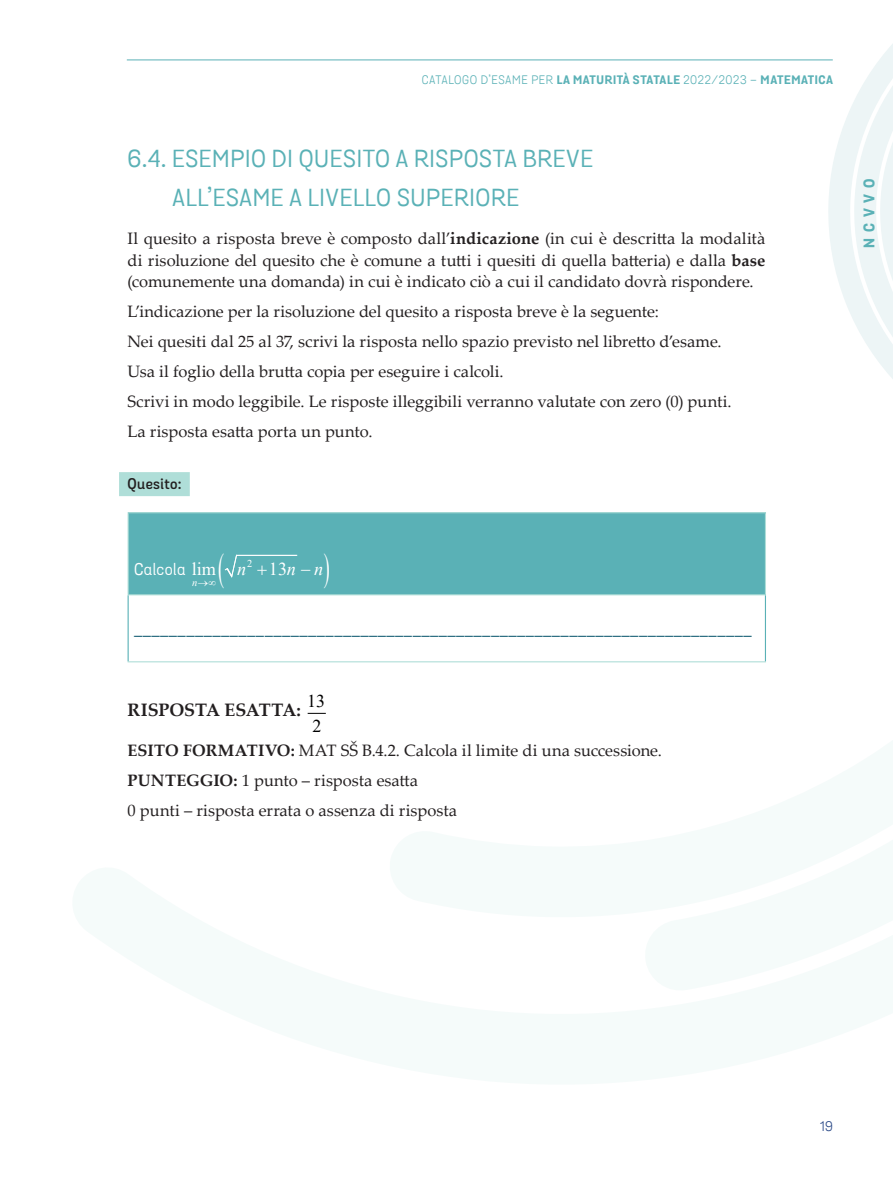
<style>
.page{position:relative;width:893px;height:1191px;background:#fff}
.page>*{position:absolute;margin:0;border:0;box-sizing:border-box;transform-origin:0 0}
.NA02{font:24px/39px "Grota Sans Alt Regular 96724";letter-spacing:.025em;color:#5ab1b6}
.t1{font:18.15px "Times New Roman";color:#fff}
.t2{font:italic 18.15px "Times New Roman";color:#fff}
.Text{font:700 18px "Palatino Linotype";letter-spacing:-.01em;color:#231f20}
.t3{font:18px/25.3px "Times New Roman";color:#000}
.Text-2{font:16.5px/21.5px "Palatino Linotype";color:#231f20;text-align:justify}
.Zadatak_pitanje{font:16.5px "Palatino Linotype";color:#0d596f}
.Zadatak_pitanje-2{font:16.5px "Grota Sans Alt Regular 96724";letter-spacing:.025em;color:#fff}
.zadatak{font:600 15px "Grota Sans Alt";letter-spacing:.025em;color:#231f20}
.t4{font:15px "Grota Sans Alt Bold 40648";letter-spacing:.395em;color:#5ab1b6}
.t5{font:13.5px "Grota Sans Alt Book 67682";color:#284786}
.t6{font:12px "Grota Sans Alt Book 67682";letter-spacing:.05em;color:#5ab1b6}
.t7{font:italic 10.5px "Times New Roman";color:#fff}
.t8{font:10.5px "Times New Roman";color:#fff}
.s1{font-family:"Grota Sans Alt Bold 40648"}
.s2{font-weight:700}
.s3{font-family:"Times New Roman";font-size:18.15px}
.s4{font-style:italic}
</style>
<div class="page">
<svg style="left:386px;top:44px;width:507px;height:619px"></svg>
<div style="left:119px;top:472px;width:71px;height:24px;background:#afded8"></div>
<div style="left:128px;top:513px;width:637px;height:82px;background:#5ab1b6"></div>
<hr style="left:128px;top:512px;width:638px;height:1px;background:#afded8">
<hr style="left:128px;top:513px;width:1px;height:81px;background:#afded8">
<hr style="left:765px;top:513px;width:1px;height:81px;background:#afded8">
<hr style="left:128px;top:594px;width:638px;height:1px;background:#afded8">
<hr style="left:128px;top:661px;width:638px;height:1px;background:#afded8">
<hr style="left:128px;top:595px;width:1px;height:66px;background:#5ab1b6">
<hr style="left:765px;top:595px;width:1px;height:66px;background:#5ab1b6">
<svg style="left:308px;top:713px;width:17px;height:1px"></svg>
<svg style="left:224px;top:554px;width:74px;height:24px"></svg>
<p class="t6" style="left:422px;top:72px;width:413px">CATALOGO D’ESAME PER <span class="s1">LA MATURITÀ STATALE</span> 2022/2023 – <span class="s1">MATEMATICA</span></p>
<p class="NA02" style="left:172px;top:140px;width:423px;text-indent:-44px">6.4. ESEMPIO DI QUESITO A RISPOSTA BREVE<br>ALL’ESAME A LIVELLO SUPERIORE</p>
<p class="Text-2" style="left:128px;top:227px;width:639px">Il quesito a risposta breve è composto dall’<span class="s2">indicazione</span> (in cui è descritta la modalità di risoluzione del quesito che è comune a tutti i quesiti di quella batteria) e dalla <span class="s2">base </span>(comunemente una domanda) in cui è indicato ciò a cui il candidato dovrà rispondere.</p>
<p class="Text-2" style="left:128px;top:300px;width:533px">L’indicazione per la risoluzione del quesito a risposta breve è la seguente:</p>
<p class="Text-2" style="left:128px;top:330px;width:596px">Nei quesiti dal 25 al 37, scrivi la risposta nello spazio previsto nel libretto d’esame.</p>
<p class="Text-2" style="left:128px;top:360px;width:378px">Usa il foglio della brutta copia per eseguire i calcoli.</p>
<p class="Text-2" style="left:128px;top:390px;width:605px">Scrivi in modo leggibile. Le risposte illeggibili verranno valutate con zero (0) punti.</p>
<p class="Text-2" style="left:128px;top:420px;width:246px">La risposta esatta porta un punto.</p>
<p class="zadatak" style="left:128px;top:475px;width:56px">Quesito:</p>
<p class="Zadatak_pitanje-2" style="left:134px;top:559px;width:83px">Calcola <span class="s3">lim</span></p>
<p class="t8" style="left:247px;top:556px;width:7px">2</p>
<p class="t1" style="left:269px;top:556px;width:56px">13<span class="s4">n n</span></p>
<p class="t7" style="left:192px;top:575px;width:25px">n→∞</p>
<p class="t2" style="left:237px;top:556px;width:11px">n</p>
<p class="Zadatak_pitanje" style="left:134px;top:617px;width:619px">_______________________________________________________________________</p>
<p class="Text" style="left:128px;top:697px;width:175px">RISPOSTA ESATTA:</p>
<p class="t3" style="left:307px;top:687px;width:19px">13<br>2</p>
<p class="Text-2" style="left:128px;top:739px;width:536px"><span class="s2">ESITO FORMATIVO:</span> MAT SŠ B.4.2. Calcola il limite di una successione.</p>
<p class="Text-2" style="left:128px;top:769px;width:292px"><span class="s2">PUNTEGGIO:</span> 1 punto – risposta esatta</p>
<p class="Text-2" style="left:128px;top:799px;width:331px">0 punti – risposta errata o assenza di risposta</p>
<p class="t4" style="left:860px;top:248px;width:71px;rotate:-90deg">NCVVO</p>
<p class="t5" style="left:820px;top:1118px;width:14px">19</p>
</div>
